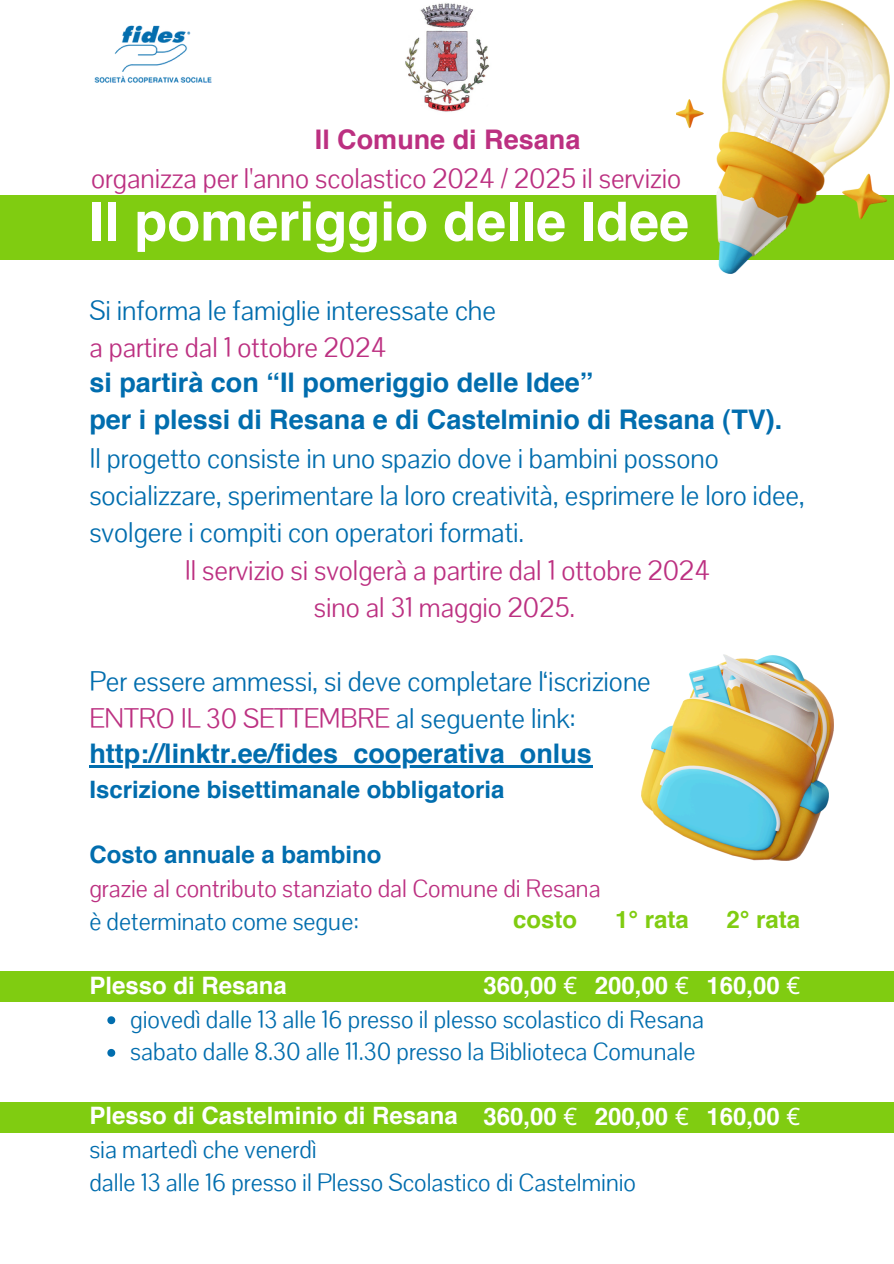
<style>
.page{position:relative;width:894px;height:1264px;background:#fff}
.page>*{position:absolute;margin:0;border:0;box-sizing:border-box;transform-origin:0 0}
.t1{font:700 54px "Helvetica";color:#fff}
.t2{font:27px/37.2px "Pontano Sans";color:#016dae}
.t3{font:27px/39.3px "Pontano Sans";color:#bc3081}
.t4{font:700 27px "Helvetica";color:#016dae}
.t5{font:24px "Pontano Sans";color:#016dae}
.t6{font:24px/33.2px "Pontano Sans";color:#bc3081}
.t7{font:700 24px "Helvetica";color:#fff}
.t8{font:700 24px "Helvetica";color:#016dae}
.t9{font:700 24px "Helvetica";color:#80cc11}
.s1{font-family:"Helvetica";font-weight:700}
.s2{color:#bc3081}
.s3{font-family:"Helvetica";font-weight:700;color:#016dae}
.s4{color:#016dae}
.s5{font-family:"Noto Sans";font-weight:400}
</style>
<div class="page">
<div style="left:0;top:971px;width:893px;height:30px;background:#80cc11"></div>
<div style="left:0;top:1102px;width:893px;height:30px;background:#80cc11"></div>
<hr style="left:89px;top:765px;width:503px;height:2px;background:#016dae">
<svg style="left:107px;top:1016px;width:8px;height:8px"></svg>
<svg style="left:107px;top:1048px;width:8px;height:8px"></svg>
<div style="left:0;top:195px;width:893px;height:64px;background:#80cc11"></div>
<img style="left:94px;top:25px;width:118px;height:58px">
<img style="left:405px;top:3px;width:84px;height:109px">
<img style="left:676px;top:0;width:213px;height:273px">
<img style="left:641px;top:654px;width:191px;height:206px">
<p class="t3" style="left:91px;top:119px;width:591px;text-indent:223px"><span class="s1">Il Comune di Resana </span>organizza per l'anno scolastico 2024 / 2025 il servizio</p>
<p class="t1" style="left:89px;top:199px;width:601px">Il pomeriggio delle Idee</p>
<p class="t2" style="left:89px;top:291px;width:408px">Si informa le famiglie interessate che</p>
<p class="t3" style="left:89px;top:327px;width:298px">a partire dal 1 ottobre 2024</p>
<p class="t4" style="left:89px;top:371px;width:505px">si partirà con “Il pomeriggio delle Idee”</p>
<p class="t4" style="left:89px;top:408px;width:694px">per i plessi di Resana e di Castelminio di Resana (TV).</p>
<p class="t2" style="left:89px;top:440px;width:630px">Il progetto consiste in uno spazio dove i bambini possono</p>
<p class="t2" style="left:89px;top:477px;width:717px">socializzare, sperimentare la loro creatività, esprimere le loro idee,</p>
<p class="t2" style="left:89px;top:514px;width:436px">svolgere i compiti con operatori formati.</p>
<p class="t3" style="left:185px;top:550px;width:527px">Il servizio si svolgerà a partire dal 1 ottobre 2024</p>
<p class="t3" style="left:314px;top:587px;width:263px">sino al 31 maggio 2025.</p>
<p class="t2" style="left:89px;top:663px;width:563px">Per essere ammessi, si deve completare l‘iscrizione<br><span class="s2">ENTRO IL 30 SETTEMBRE</span> al seguente link:</p>
<p class="t4" style="left:89px;top:742px;width:504px">http://linktr.ee/fides_cooperativa_onlus</p>
<p class="t8" style="left:89px;top:779px;width:416px">Iscrizione bisettimanale obbligatoria</p>
<p class="t6" style="left:89px;top:838px;width:512px"><span class="s3">Costo annuale a bambino<br></span>grazie al contributo stanziato dal Comune di Resana <span class="s4">è determinato come segue:</span></p>
<p class="t9" style="left:513px;top:909px;width:65px">costo</p>
<h3 class="t9" style="left:615px;top:909px;width:75px">1° rata</h3>
<h3 class="t9" style="left:726px;top:909px;width:75px">2° rata</h3>
<p class="t7" style="left:483px;top:975px;width:95px">360,00 <span class="s5">€</span></p>
<h3 class="t7" style="left:594px;top:975px;width:95px">200,00 <span class="s5">€</span></h3>
<h3 class="t7" style="left:706px;top:975px;width:95px">160,00 <span class="s5">€</span></h3>
<p class="t7" style="left:89px;top:975px;width:199px">Plesso di Resana</p>
<h2 class="t5" style="left:130px;top:1003px;width:575px">giovedì dalle 13 alle 16 presso il plesso scolastico di Resana</h2>
<h1 class="t5" style="left:130px;top:1036px;width:566px">sabato dalle 8.30 alle 11.30 presso la Biblioteca Comunale</h1>
<h2 class="t7" style="left:89px;top:1105px;width:370px">Plesso di Castelminio di Resana</h2>
<h2 class="t5" style="left:89px;top:1134px;width:229px">sia martedì che venerdì</h2>
<p class="t5" style="left:89px;top:1166px;width:548px">dalle 13 alle 16 presso il Plesso Scolastico di Castelminio</p>
<h3 class="t7" style="left:483px;top:1106px;width:95px">360,00 <span class="s5">€</span></h3>
<h3 class="t7" style="left:594px;top:1106px;width:95px">200,00 <span class="s5">€</span></h3>
<h3 class="t7" style="left:706px;top:1106px;width:95px">160,00 <span class="s5">€</span></h3>
</div>
